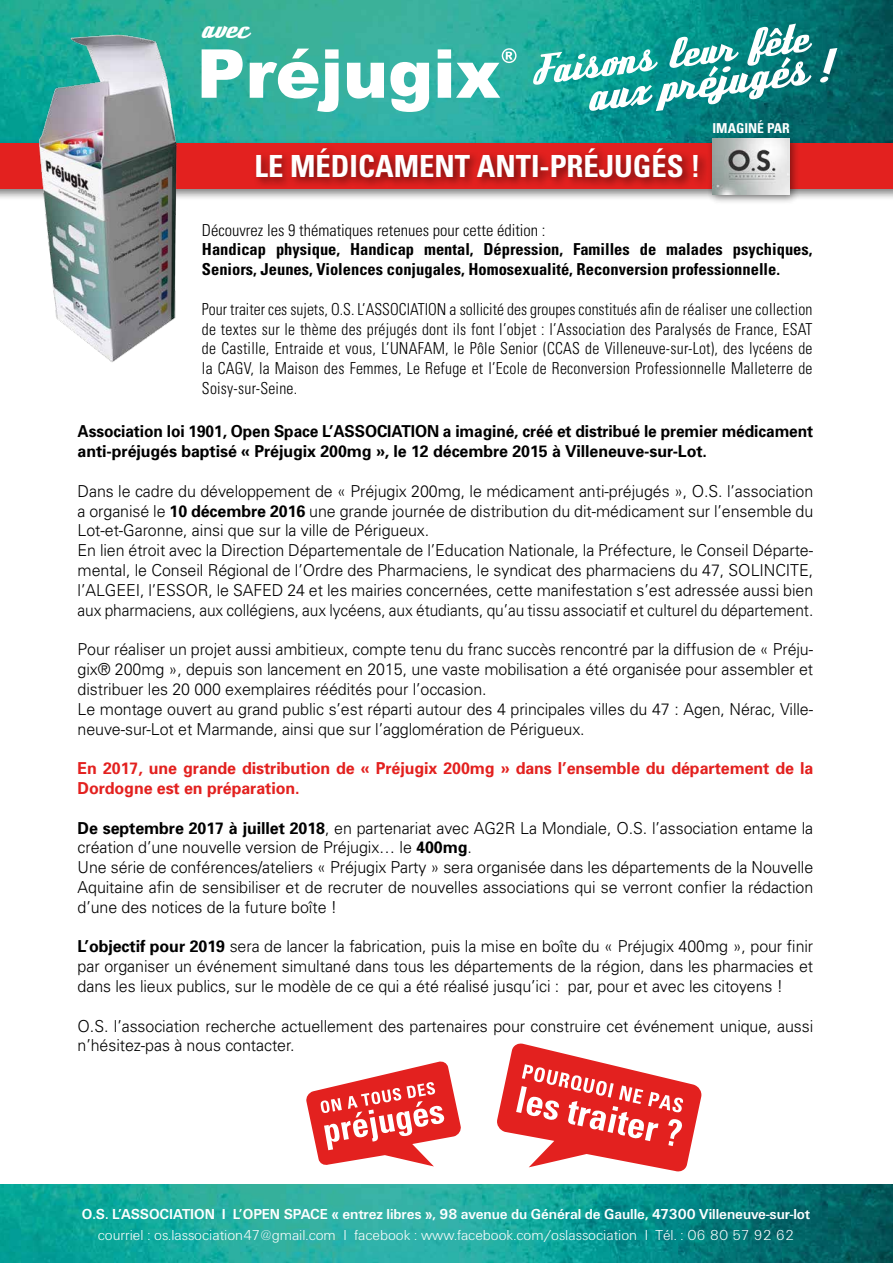
<style>
.page{position:relative;width:893px;height:1263px;background:#fff}
.page>*{position:absolute;margin:0;border:0;box-sizing:border-box;transform-origin:0 0}
.t1{font:700 condensed 30.45px "Univers";color:#fff}
.t2{font:27.15px "Deftone Stylus";color:#fff}
.t3{font:300 16.5px/19.8px "Univers";letter-spacing:-.005em;color:#000}
.t4{font:300 condensed 16.5px/19.8px "Univers";letter-spacing:.01em;color:#000;text-align:justify;scale:.95 1}
.t5{font:700 16.5px/19.8px "Univers";letter-spacing:-.005em;color:#000;scale:.94 1}
.t6{font:700 condensed 16.5px/19.8px "Univers";color:#000}
.t7{font:700 16.5px/19.8px "Univers";letter-spacing:-.005em;color:#e3211f}
.t8{font:300 condensed 16.5px "Univers";letter-spacing:.01em;color:#000}
.t9{font:700 15px "Unitus T";letter-spacing:-.005em;color:#fdfeff;scale:.96 1}
.t10{font:300 15px "Unitus T";color:#fdfeff}
.t11{font:700 condensed 13.65px "Univers";color:#fff}
.s1{font-weight:700}
</style>
<div class="page">
<img style="left:0;top:1184px;width:893px;height:79px">
<svg style="left:306px;top:1061px;width:155px;height:105px"></svg>
<svg style="left:497px;top:1043px;width:205px;height:129px"></svg>
<img style="left:0;top:0;width:893px;height:139px">
<div style="left:0;top:139px;width:893px;height:62px;background:#000;opacity:.5"></div>
<div style="left:0;top:143px;width:893px;height:45px;background:#e3211f"></div>
<div style="left:252px;top:145px;width:458px;height:45px;background:#000;opacity:.5"></div>
<svg style="left:533px;top:24px;width:279px;height:87px"></svg>
<svg style="left:820px;top:48px;width:17px;height:35px"></svg>
<svg style="left:202px;top:48px;width:314px;height:64px"></svg>
<div style="left:706px;top:133px;width:94px;height:72px;background:#000;opacity:.5"></div>
<img style="left:712px;top:139px;width:78px;height:56px">
<img style="left:31px;top:15px;width:156px;height:347px">
<h2 class="t2" style="left:198px;top:10px;width:49px">avec</h2>
<h1 class="t1" style="left:255px;top:148px;width:447px">LE MÉDICAMENT ANTI-PRÉJUGÉS !</h1>
<p class="t11" style="left:712px;top:119px;width:79px">IMAGINÉ PAR</p>
<p class="t8" style="left:202px;top:220px;width:345px">Découvrez les 9 thématiques retenues pour cette édition :</p>
<p class="t6" style="left:202px;top:239px;width:612px">Handicap physique, Handicap mental, Dépression, Familles de malades psychiques,<br>Seniors, Jeunes, Violences conjugales, Homosexualité, Reconversion professionnelle.</p>
<p class="t4" style="left:202px;top:299px;width:644px">Pour traiter ces sujets, O.S. L’ASSOCIATION a sollicité des groupes constitués afin de réaliser une collection de textes sur le thème des préjugés dont ils font l’objet : l’Association des Paralysés de France, ESAT de Castille, Entraide et vous, L’UNAFAM, le Pôle Senior (CCAS de Villeneuve-sur-Lot), des lycéens de la CAGV, la Maison des Femmes, Le Refuge et l’Ecole de Reconversion Professionnelle Malleterre de Soisy-sur-Seine.</p>
<p class="t5" style="left:78px;top:421px;width:784px">Association loi 1901, Open Space L’ASSOCIATION a imaginé, créé et distribué le premier médicament anti-préjugés baptisé « Préjugix 200mg », le 12 décembre 2015 à Villeneuve-sur-Lot.</p>
<p class="t3" style="left:78px;top:481px;width:737px">Dans le cadre du développement de « Préjugix 200mg, le médicament anti-préjugés », O.S. l’association a organisé le <span class="s1">10 décembre 2016</span> une grande journée de distribution du dit-médicament sur l’ensemble du Lot-et-Garonne, ainsi que sur la ville de Périgueux.<br>En lien étroit avec la Direction Départementale de l’Education Nationale, la Préfecture, le Conseil Départe&shy;mental, le Conseil Régional de l’Ordre des Pharmaciens, le syndicat des pharmaciens du 47, SOLINCITE, l’ALGEEI, l’ESSOR, le SAFED 24 et les mairies concernées, cette manifestation s’est adressée aussi bien aux pharmaciens, aux collégiens, aux lycéens, aux étudiants, qu’au tissu associatif et culturel du département.</p>
<p class="t3" style="left:78px;top:639px;width:737px">Pour réaliser un projet aussi ambitieux, compte tenu du franc succès rencontré par la diffusion de « Préju&shy;gix® 200mg », depuis son lancement en 2015, une vaste mobilisation a été organisée pour assembler et distribuer les 20 000 exemplaires réédités pour l’occasion.<br>Le montage ouvert au grand public s’est réparti autour des 4 principales villes du 47 : Agen, Nérac, Ville&shy;neuve-sur-Lot et Marmande, ainsi que sur l’agglomération de Périgueux.</p>
<p class="t7" style="left:78px;top:758px;width:737px">En 2017, une grande distribution de « Préjugix 200mg » dans l’ensemble du département de la<br>Dordogne est en préparation.</p>
<p class="t3" style="left:78px;top:817px;width:737px"><span class="s1">De septembre 2017 à juillet 2018</span>, en partenariat avec AG2R La Mondiale, O.S. l’association entame la création d’une nouvelle version de Préjugix… le <span class="s1">400mg</span>.<br>Une série de conférences/ateliers « Préjugix Party » sera organisée dans les départements de la Nouvelle Aquitaine afin de sensibiliser et de recruter de nouvelles associations qui se verront confier la rédaction d’une des notices de la future boîte !</p>
<p class="t3" style="left:78px;top:936px;width:737px;text-align:justify"><span class="s1">L’objectif pour 2019</span> sera de lancer la fabrication, puis la mise en boîte du « Préjugix 400mg », pour finir par organiser un événement simultané dans tous les départements de la région, dans les pharmacies et dans les lieux publics, sur le modèle de ce qui a été réalisé jusqu’ici : par, pour et avec les citoyens !</p>
<p class="t3" style="left:78px;top:1015px;width:737px">O.S. l’association recherche actuellement des partenaires pour construire cet événement unique, aussi n’hésitez-pas à nous contacter.</p>
<p class="t9" style="left:82px;top:1206px;width:760px">O.S. L’ASSOCIATION I L’OPEN SPACE « entrez libres », 98 avenue du Général de Gaulle, 47300 Villeneuve-sur-lot</p>
<p class="t10" style="left:98px;top:1226px;width:698px">courriel : os.lassociation47@gmail.com I facebook : www.facebook.com/oslassociation I Tél. : 06 80 57 92 62</p>
</div>
